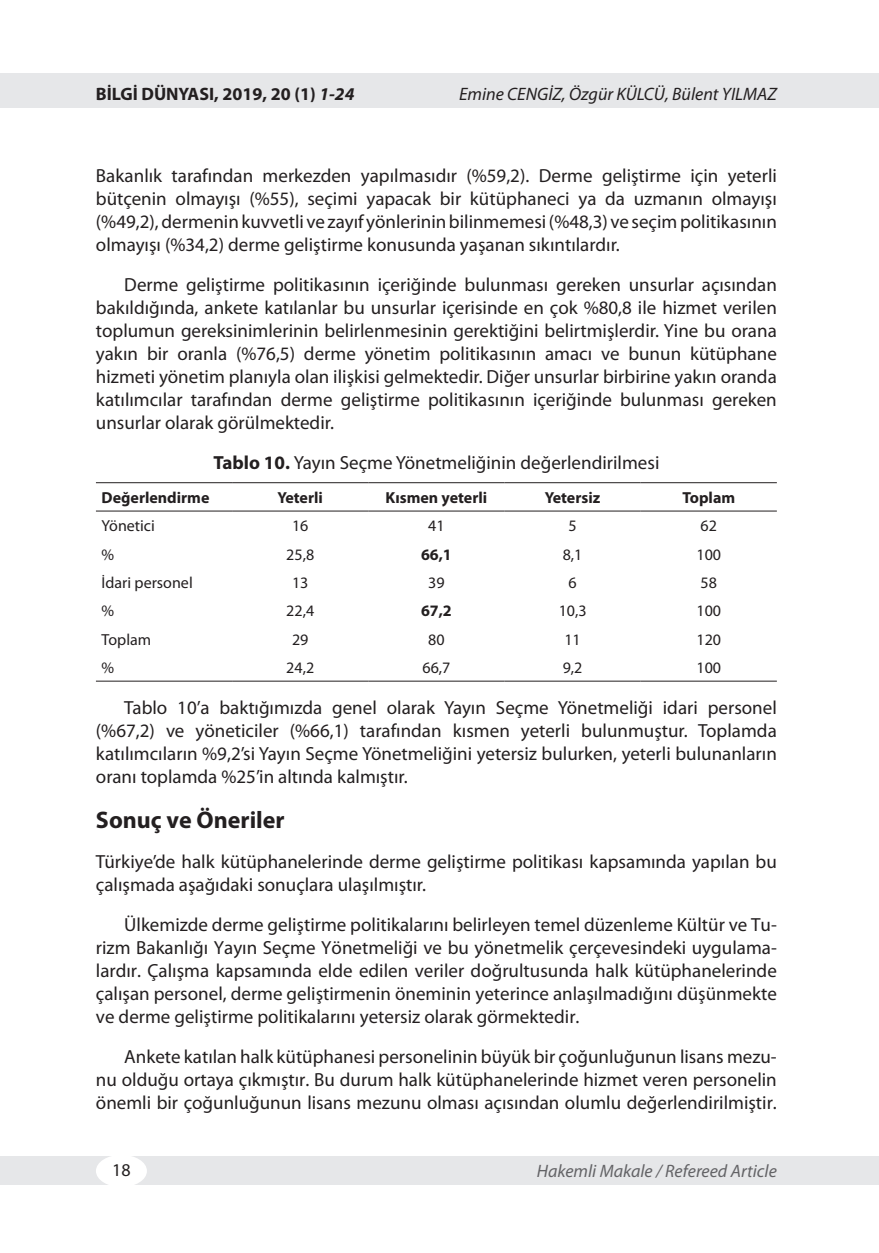
<style>
.page{position:relative;width:879px;height:1253px;background:#fff}
.page>*{position:absolute;margin:0;border:0;box-sizing:border-box;transform-origin:0 0}
.t1{font:700 24px "Myriad Pro";color:#231f20}
.t2{font:19px/23px "Myriad Pro";color:#231f20;text-align:justify}
.t3{font:italic 18px "Myriad Pro";color:#231f20}
.t4{font:italic 18px "Myriad Pro";color:#636366}
.t5{font:700 18px "Myriad Pro";color:#231f20}
.t6{font:18px "Myriad Pro";color:#231f20}
.t7{font:16px "Myriad Pro";color:#231f20}
.t8{font:700 16px "Myriad Pro";color:#231f20}
.s1{font-style:italic}
.s2{font-weight:700}
</style>
<div class="page">
<div style="left:0;top:74px;width:879px;height:34px;background:#e6e7e9"></div>
<div style="left:0;top:1156px;width:879px;height:28px;background:#e6e7e9"></div>
<div style="left:96px;top:1155px;width:51px;height:32px;background:#fff;border-radius:50%"></div>
<hr style="left:96px;top:482px;width:136px;height:1px;background:#231f20">
<hr style="left:232px;top:482px;width:136px;height:1px;background:#231f20">
<hr style="left:368px;top:482px;width:136px;height:1px;background:#231f20">
<hr style="left:504px;top:482px;width:136px;height:1px;background:#231f20">
<hr style="left:640px;top:482px;width:137px;height:1px;background:#231f20">
<hr style="left:96px;top:511px;width:136px;height:1px;background:#231f20">
<hr style="left:232px;top:511px;width:136px;height:1px;background:#231f20">
<hr style="left:368px;top:511px;width:136px;height:1px;background:#231f20">
<hr style="left:504px;top:511px;width:136px;height:1px;background:#231f20">
<hr style="left:640px;top:511px;width:137px;height:1px;background:#231f20">
<hr style="left:96px;top:681px;width:136px;height:1px;background:#231f20">
<hr style="left:232px;top:681px;width:136px;height:1px;background:#231f20">
<hr style="left:368px;top:681px;width:136px;height:1px;background:#231f20">
<hr style="left:504px;top:681px;width:136px;height:1px;background:#231f20">
<hr style="left:640px;top:681px;width:137px;height:1px;background:#231f20">
<p class="t5" style="left:96px;top:82px;width:260px">BİLGİ DÜNYASI, 2019, 20 (1) <span class="s1">1-24</span></p>
<p class="t3" style="left:459px;top:83px;width:319px">Emine CENGİZ, Özgür KÜLCÜ, Bülent YILMAZ</p>
<p class="t2" style="left:96px;top:163px;width:682px">Bakanlık tarafından merkezden yapılmasıdır (%59,2). Derme geliştirme için yeterli bütçenin olmayışı (%55), seçimi yapacak bir kütüphaneci ya da uzmanın olmayışı (%49,2), dermenin kuvvetli ve zayıf yönlerinin bilinmemesi (%48,3) ve seçim politikasının olmayışı (%34,2) derme geliştirme konusunda yaşanan sıkıntılardır.</p>
<p class="t2" style="left:96px;top:272px;width:682px;text-indent:28px">Derme geliştirme politikasının içeriğinde bulunması gereken unsurlar açısından bakıldığında, ankete katılanlar bu unsurlar içerisinde en çok %80,8 ile hizmet verilen toplumun gereksinimlerinin belirlenmesinin gerektiğini belirtmişlerdir. Yine bu orana yakın bir oranla (%76,5) derme yönetim politikasının amacı ve bunun kütüphane hizmeti yönetim planıyla olan ilişkisi gelmektedir. Diğer unsurlar birbirine yakın oranda katılımcılar tarafından derme geliştirme politikasının içeriğinde bulunması gereken unsurlar olarak görülmektedir.</p>
<p class="t2" style="left:213px;top:450px;width:447px"><span class="s2">Tablo 10.</span> Yayın Seçme Yönetmeliğinin değerlendirilmesi</p>
<p class="t8" style="left:102px;top:487px;width:109px">Değerlendirme</p>
<p class="t8" style="left:277px;top:487px;width:47px">Yeterli</p>
<p class="t8" style="left:385px;top:487px;width:103px">Kısmen yeterli</p>
<p class="t8" style="left:545px;top:487px;width:57px">Yetersiz</p>
<p class="t8" style="left:682px;top:487px;width:54px">Toplam</p>
<p class="t7" style="left:102px;top:516px;width:55px">Yönetici</p>
<p class="t7" style="left:292px;top:516px;width:18px">16</p>
<p class="t7" style="left:428px;top:516px;width:18px">41</p>
<p class="t7" style="left:568px;top:516px;width:10px">5</p>
<p class="t7" style="left:700px;top:516px;width:18px">62</p>
<p class="t7" style="left:102px;top:544px;width:14px">%</p>
<p class="t7" style="left:286px;top:544px;width:29px">25,8</p>
<p class="t8" style="left:421px;top:544px;width:32px">66,1</p>
<p class="t7" style="left:563px;top:544px;width:21px">8,1</p>
<p class="t7" style="left:696px;top:544px;width:26px">100</p>
<p class="t7" style="left:102px;top:573px;width:93px">İdari personel</p>
<p class="t7" style="left:292px;top:573px;width:18px">13</p>
<p class="t7" style="left:428px;top:573px;width:18px">39</p>
<p class="t7" style="left:568px;top:573px;width:10px">6</p>
<p class="t7" style="left:700px;top:573px;width:18px">58</p>
<p class="t7" style="left:102px;top:601px;width:14px">%</p>
<p class="t7" style="left:286px;top:601px;width:29px">22,4</p>
<p class="t8" style="left:421px;top:600px;width:32px">67,2</p>
<p class="t7" style="left:559px;top:601px;width:29px">10,3</p>
<p class="t7" style="left:696px;top:601px;width:26px">100</p>
<p class="t7" style="left:102px;top:629px;width:51px">Toplam</p>
<p class="t7" style="left:292px;top:629px;width:18px">29</p>
<p class="t7" style="left:428px;top:629px;width:18px">80</p>
<p class="t7" style="left:564px;top:629px;width:18px">11</p>
<p class="t7" style="left:696px;top:629px;width:26px">120</p>
<p class="t7" style="left:102px;top:658px;width:14px">%</p>
<p class="t7" style="left:286px;top:658px;width:29px">24,2</p>
<p class="t7" style="left:422px;top:658px;width:29px">66,7</p>
<p class="t7" style="left:563px;top:658px;width:21px">9,2</p>
<p class="t7" style="left:696px;top:658px;width:26px">100</p>
<p class="t2" style="left:96px;top:695px;width:682px;text-indent:28px">Tablo 10’a baktığımızda genel olarak Yayın Seçme Yönetmeliği idari personel (%67,2) ve yöneticiler (%66,1) tarafından kısmen yeterli bulunmuştur. Toplamda katılımcıların %9,2’si Yayın Seçme Yönetmeliğini yetersiz bulurken, yeterli bulunanların oranı toplamda %25’in altında kalmıştır.</p>
<p class="t1" style="left:96px;top:804px;width:190px">Sonuç ve Öneriler</p>
<p class="t2" style="left:96px;top:849px;width:682px">Türkiye’de halk kütüphanelerinde derme geliştirme politikası kapsamında yapılan bu çalışmada aşağıdaki sonuçlara ulaşılmıştır.</p>
<p class="t2" style="left:96px;top:912px;width:682px;text-indent:28px">Ülkemizde derme geliştirme politikalarını belirleyen temel düzenleme Kültür ve Tu&shy;rizm Bakanlığı Yayın Seçme Yönetmeliği ve bu yönetmelik çerçevesindeki uygulama&shy;lardır. Çalışma kapsamında elde edilen veriler doğrultusunda halk kütüphanelerinde çalışan personel, derme geliştirmenin öneminin yeterince anlaşılmadığını düşünmekte ve derme geliştirme politikalarını yetersiz olarak görmektedir.</p>
<p class="t2" style="left:96px;top:1045px;width:682px;text-indent:28px">Ankete katılan halk kütüphanesi personelinin büyük bir çoğunluğunun lisans mezu&shy;nu olduğu ortaya çıkmıştır. Bu durum halk kütüphanelerinde hizmet veren personelin önemli bir çoğunluğunun lisans mezunu olması açısından olumlu değerlendirilmiştir.</p>
<p class="t6" style="left:112px;top:1159px;width:20px">18</p>
<p class="t4" style="left:537px;top:1160px;width:241px">Hakemli Makale / Refereed Article</p>
</div>
